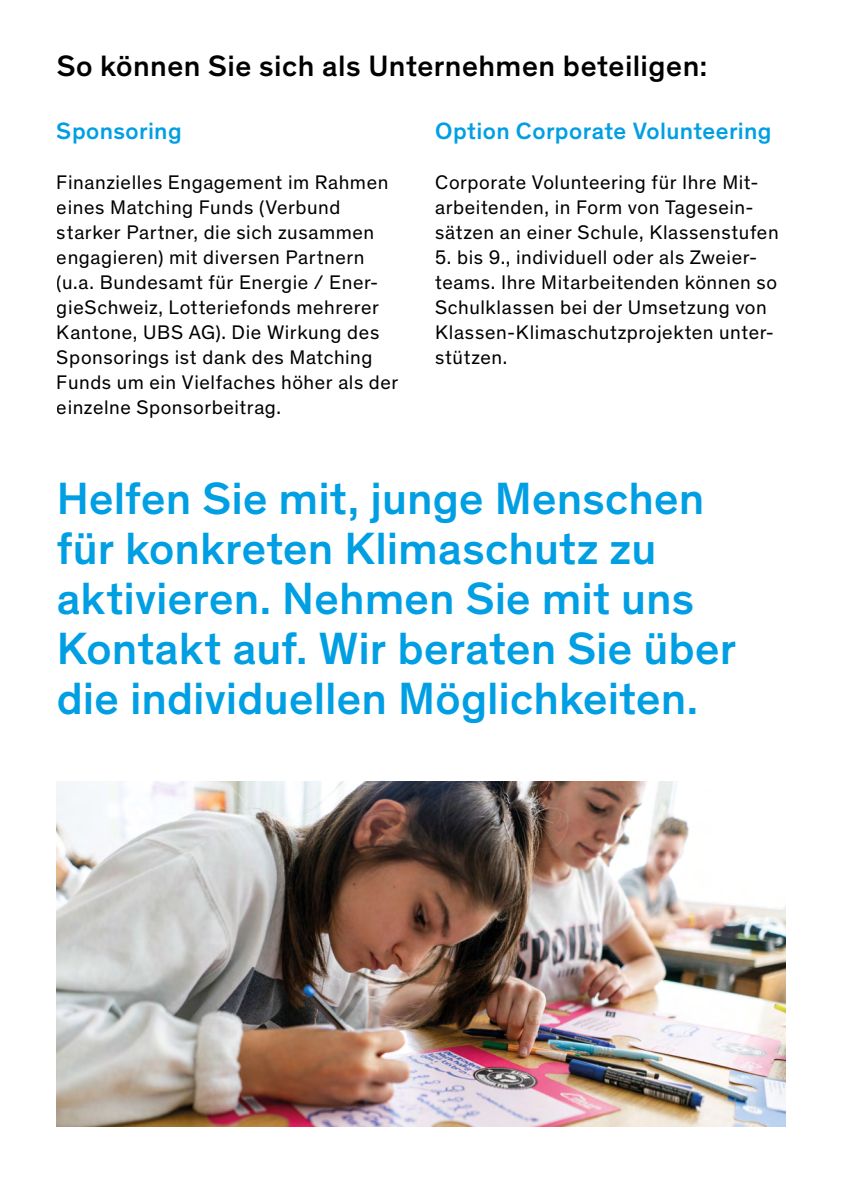
<style>
.page{position:relative;width:842px;height:1191px;background:#fff}
.page>*{position:absolute;margin:0;border:0;box-sizing:border-box;transform-origin:0 0}
.t1{font:500 46px/50px "Theinhardt";letter-spacing:.005em;color:#009fe3}
.t2{font:500 30px "Theinhardt";letter-spacing:.015em;color:#000}
.t3{font:500 24px "Theinhardt";letter-spacing:.015em;color:#009fe3}
.t4{font:20px/25px "Theinhardt";letter-spacing:.03em;color:#000}
</style>
<div class="page">
<img style="left:57px;top:782px;width:728px;height:344px">
<h2 class="t2" style="left:57px;top:44px;width:652px">So können Sie sich als Unternehmen beteiligen:</h2>
<p class="t3" style="left:435px;top:113px;width:338px">Option Corporate Volunteering</p>
<p class="t4" style="left:435px;top:168px;width:345px">Corporate Volunteering für Ihre Mit&shy;arbeitenden, in Form von Tagesein&shy;sätzen an einer Schule, Klassenstufen</p>
<p class="t4" style="left:435px;top:243px;width:343px">5. bis 9., individuell oder als Zweier&shy;teams. Ihre Mitarbeitenden können so<br>Schulklassen bei der Umsetzung von<br>Klassen-Klimaschutzprojekten unter&shy;stützen.</p>
<p class="t3" style="left:57px;top:113px;width:127px">Sponsoring</p>
<p class="t4" style="left:57px;top:168px;width:343px">Finanzielles Engagement im Rahmen eines Matching Funds (Verbund starker Partner, die sich zusammen engagieren) mit diversen Partnern (u.a. Bundesamt für Energie / Ener&shy;gieSchweiz, Lotteriefonds mehrerer Kantone, UBS AG). Die Wirkung des Sponsorings ist dank des Matching Funds um ein Vielfaches höher als der einzelne Sponsorbeitrag.</p>
<h1 class="t1" style="left:57px;top:470px;width:681px">Helfen Sie mit, junge Menschen für konkreten Klimaschutz zu aktivieren. Nehmen Sie mit uns<br>Kontakt auf. Wir beraten Sie über die individuellen Möglichkeiten.</h1>
</div>
